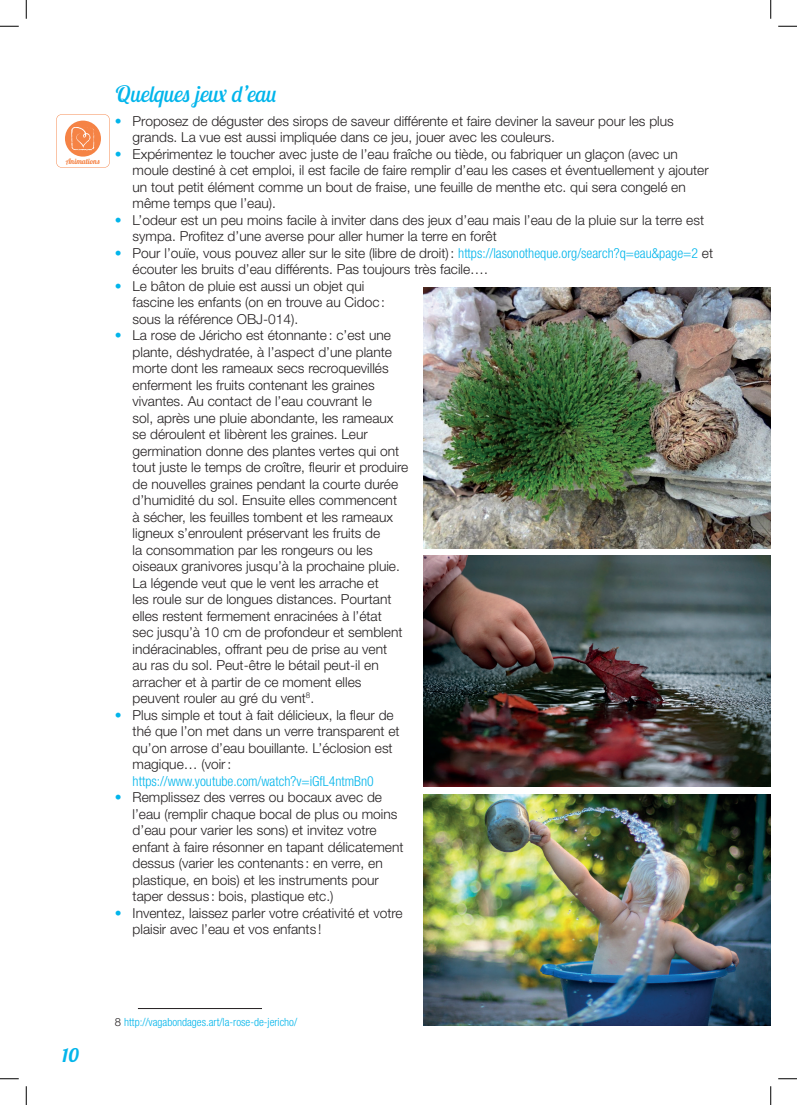
<style>
.page{position:relative;width:797px;height:1105px;background:#fff}
.page>*{position:absolute;margin:0;border:0;box-sizing:border-box;transform-origin:0 0}
.t1{font:italic 22.5px "Lobster Two";letter-spacing:-.01em;color:#02b5eb}
.t2{font:italic 700 18.75px "Lobster Two";color:#02b5eb}
.t3{font:300 13.75px/16.5px "Helvetica Neue LT Std";color:#231f20}
.t4{font:300 condensed 13.75px "Helvetica Neue LT Std";color:#02b5eb}
.t5{font:300 condensed 11.25px "Helvetica Neue LT Std";color:#02b5eb}
.t6{font:italic 700 7.5px "Lobster Two";color:#f58345}
.s1{color:#02b5eb}
.s2{font-stretch:condensed;color:#02b5eb}
.s3{font-stretch:normal;color:#231f20}
</style>
<div class="page">
<svg style="left:56px;top:114px;width:54px;height:54px"></svg>
<hr style="left:138px;top:1008px;width:124px;height:1px;background:#231f20">
<img style="left:423px;top:288px;width:347px;height:260px">
<img style="left:423px;top:555px;width:347px;height:232px">
<img style="left:423px;top:794px;width:347px;height:231px">
<svg style="left:0;top:25px;width:19px;height:2px"></svg>
<svg style="left:778px;top:25px;width:19px;height:2px"></svg>
<svg style="left:0;top:1078px;width:19px;height:1px"></svg>
<svg style="left:778px;top:1078px;width:19px;height:1px"></svg>
<svg style="left:25px;top:0;width:2px;height:19px"></svg>
<svg style="left:25px;top:1086px;width:2px;height:19px"></svg>
<svg style="left:770px;top:0;width:1px;height:19px"></svg>
<svg style="left:770px;top:1086px;width:1px;height:19px"></svg>
<p class="t6" style="left:66px;top:156px;width:35px">Animations</p>
<h1 class="t1" style="left:115px;top:79px;width:164px">Quelques jeux d’eau</h1>
<p class="t3" style="left:133px;top:112px;width:542px;text-indent:-18px"><span class="s1">•</span> Proposez de déguster des sirops de saveur différente et faire deviner la saveur pour les plus grands. La vue est aussi impliquée dans ce jeu, jouer avec les couleurs.</p>
<p class="t3" style="left:133px;top:145px;width:577px;text-indent:-18px"><span class="s1">•</span> Expérimentez le toucher avec juste de l’eau fraîche ou tiède, ou fabriquer un glaçon (avec un moule destiné à cet emploi, il est facile de faire remplir d’eau les cases et éventuellement y ajouter un tout petit élément comme un bout de fraise, une feuille de menthe etc. qui sera congelé en même temps que l’eau).</p>
<p class="t3" style="left:133px;top:211px;width:573px;text-indent:-18px"><span class="s1">•</span> L’odeur est un peu moins facile à inviter dans des jeux d’eau mais l’eau de la pluie sur la terre est sympa. Profitez d’une averse pour aller humer la terre en forêt</p>
<p class="t3" style="left:133px;top:244px;width:582px;text-indent:-18px"><span class="s1">•</span> Pour l’ouïe, vous pouvez aller sur le site (libre de droit): <span class="s2">https://lasonotheque.org/search?q=eau&amp;page=2</span> et écouter les bruits d’eau différents. Pas toujours très facile….</p>
<p class="t3" style="left:133px;top:277px;width:254px;text-indent:-18px"><span class="s1">•</span> Le bâton de pluie est aussi un objet qui fascine les enfants (on en trouve au Cidoc: sous la référence OBJ-014).</p>
<p class="t3" style="left:133px;top:327px;width:277px;text-indent:-18px"><span class="s1">•</span> La rose de Jéricho est étonnante: c’est une plante, déshydratée, à l’aspect d’une plante morte dont les rameaux secs recroquevillés enferment les fruits contenant les graines vivantes. Au contact de l’eau couvrant le<br>sol, après une pluie abondante, les rameaux se déroulent et libèrent les graines. Leur germination donne des plantes vertes qui ont tout juste le temps de croître, fleurir et produire de nouvelles graines pendant la courte durée d’humidité du sol. Ensuite elles commencent<br>à sécher, les feuilles tombent et les rameaux ligneux s’enroulent préservant les fruits de<br>la consommation par les rongeurs ou les oiseaux granivores jusqu’à la prochaine pluie.<br>La légende veut que le vent les arrache et<br>les roule sur de longues distances. Pourtant elles restent fermement enracinées à l’état<br>sec jusqu’à 10 cm de profondeur et semblent indéracinables, offrant peu de prise au vent<br>au ras du sol. Peut-être le bétail peut-il en arracher et à partir de ce moment elles peuvent rouler au gré du vent<sup>8</sup>.</p>
<p class="t3" style="left:133px;top:706px;width:268px;text-indent:-18px"><span class="s1">•</span> Plus simple et tout à fait délicieux, la fleur de thé que l’on met dans un verre transparent et qu’on arrose d’eau bouillante. L’éclosion est magique… (voir:</p>
<p class="t4" style="left:133px;top:773px;width:243px">https://www.youtube.com/watch?v=iGfL4ntmBn0</p>
<p class="t3" style="left:133px;top:789px;width:272px;text-indent:-18px"><span class="s1">•</span> Remplissez des verres ou bocaux avec de l’eau (remplir chaque bocal de plus ou moins d’eau pour varier les sons) et invitez votre enfant à faire résonner en tapant délicatement dessus (varier les contenants : en verre, en plastique, en bois) et les instruments pour taper dessus : bois, plastique etc.)</p>
<p class="t3" style="left:133px;top:904px;width:272px;text-indent:-18px"><span class="s1">•</span> Inventez, laissez parler votre créativité et votre plaisir avec l’eau et vos enfants !</p>
<h2 class="t2" style="left:62px;top:1043px;width:19px">10</h2>
<p class="t5" style="left:115px;top:1015px;width:184px"><span class="s3">8</span> http://vagabondages.art/la-rose-de-jericho/</p>
</div>
